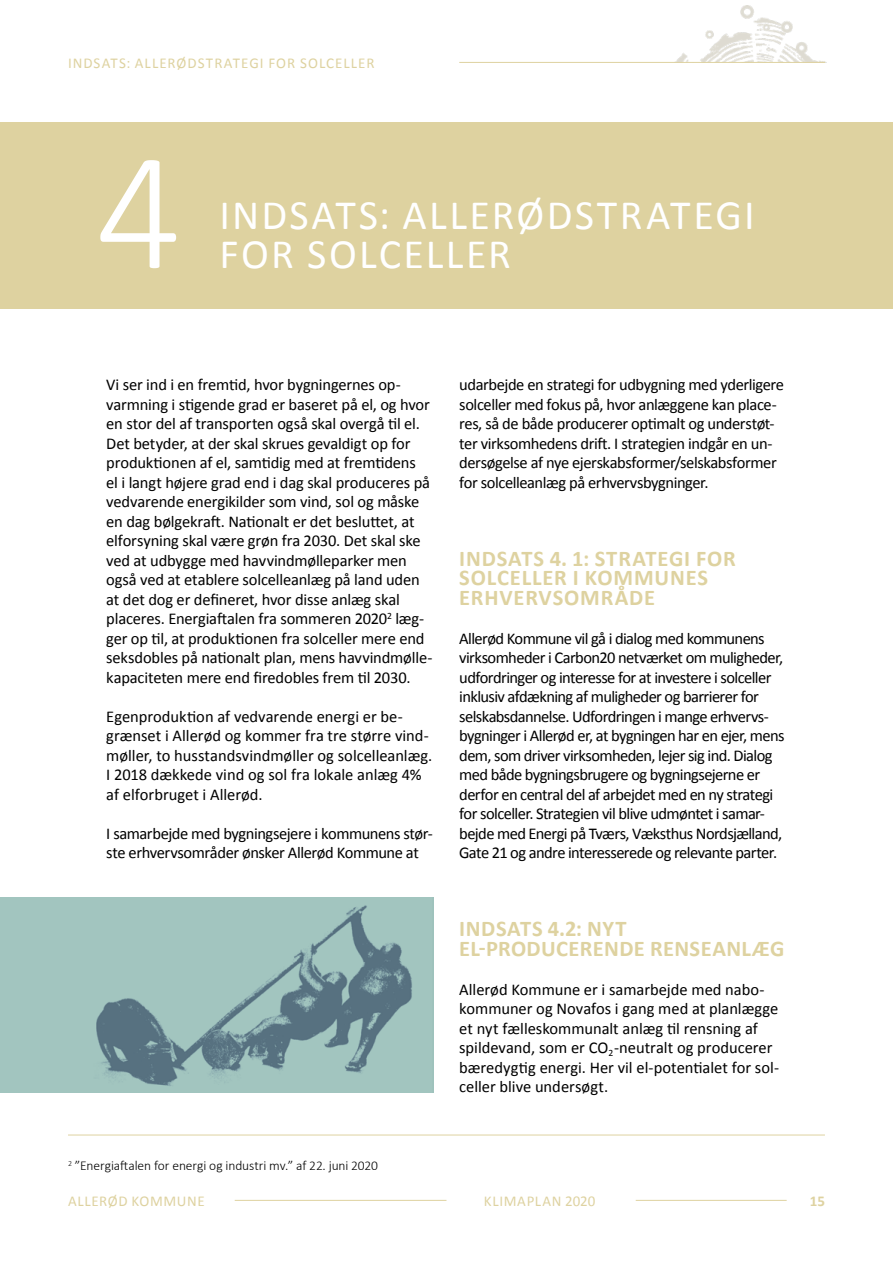
<style>
.page{position:relative;width:893px;height:1263px;background:#fff}
.page>*{position:absolute;margin:0;border:0;box-sizing:border-box;transform-origin:0 0}
.t1{font:300 169.5px "Calibri";color:#fff}
.t2{font:42px "Calibri";letter-spacing:.055em;color:#fff}
.t3{font:700 22.5px/19.5px "Calibri";letter-spacing:.035em;color:#ded2a0}
.t4{font:700 22.5px/19.5px "Calibri";letter-spacing:.015em;color:#ded2a0}
.t5{font:16.5px/19.5px "Calibri";letter-spacing:-.015em;color:#000}
.t6{font:16.5px/19.5px "Calibri";letter-spacing:-.04em;color:#000}
.t7{font:15px "Calibri";letter-spacing:.055em;color:#ded2a0}
.t8{font:700 15px "Calibri";color:#ded2a0}
.t9{font:300 13.5px "Calibri";letter-spacing:-.005em;color:#000}
</style>
<div class="page">
<img style="left:674px;top:5px;width:152px;height:57px">
<hr style="left:235px;top:1200px;width:211px;height:1px;background:#ded2a0">
<hr style="left:636px;top:1200px;width:151px;height:1px;background:#ded2a0">
<hr style="left:459px;top:62px;width:366px;height:1px;background:#ded2a0">
<div style="left:0;top:122px;width:893px;height:187px;background:#ded2a0"></div>
<div style="left:0;top:897px;width:433px;height:195px;background:#a2c5bf"></div>
<img style="left:96px;top:905px;width:316px;height:181px">
<hr style="left:68px;top:1135px;width:757px;height:1px;background:#ded2a0">
<p class="t7" style="left:68px;top:54px;width:308px">INDSATS: ALLERØDSTRATEGI FOR SOLCELLER</p>
<h1 class="t1" style="left:96px;top:106px;width:87px">4</h1>
<h2 class="t2" style="left:220px;top:188px;width:537px">INDSATS: ALLERØDSTRATEGI</h2>
<h2 class="t2" style="left:220px;top:227px;width:293px">FOR SOLCELLER</h2>
<p class="t5" style="left:106px;top:375px;width:328px">Vi ser ind i en fremtid, hvor bygningernes op&shy;varmning i stigende grad er baseret på el, og hvor en stor del af transporten også skal overgå til el.<br>Det betyder, at der skal skrues gevaldigt op for produktionen af el, samtidig med at fremtidens<br>el i langt højere grad end i dag skal produceres på vedvarende energikilder som vind, sol og måske en dag bølgekraft. Nationalt er det besluttet, at elforsyning skal være grøn fra 2030. Det skal ske ved at udbygge med havvindmølleparker men også ved at etablere solcelleanlæg på land uden at det dog er defineret, hvor disse anlæg skal placeres. Energiaftalen fra sommeren 2020<sup>2</sup> læg&shy;ger op til, at produktionen fra solceller mere end seksdobles på nationalt plan, mens havvindmølle&shy;kapaciteten mere end firedobles frem til 2030.</p>
<p class="t5" style="left:106px;top:706px;width:327px">Egenproduktion af vedvarende energi er be&shy;grænset i Allerød og kommer fra tre større vind&shy;møller, to husstandsvindmøller og solcelleanlæg.<br>I 2018 dækkede vind og sol fra lokale anlæg 4% af elforbruget i Allerød.</p>
<p class="t5" style="left:106px;top:823px;width:328px">I samarbejde med bygningsejere i kommunens stør&shy;ste erhvervsområder ønsker Allerød Kommune at</p>
<p class="t9" style="left:68px;top:1157px;width:312px"><sup>2</sup> ”Energiaftalen for energi og industri mv.” af 22. juni 2020</p>
<p class="t5" style="left:459px;top:375px;width:326px">udarbejde en strategi for udbygning med yderligere solceller med fokus på, hvor anlæggene kan place&shy;res, så de både producerer optimalt og understøt&shy;ter virksomhedens drift. I strategien indgår en un&shy;dersøgelse af nye ejerskabsformer/selskabsformer for solcelleanlæg på erhvervsbygninger.</p>
<h3 class="t3" style="left:459px;top:548px;width:278px">INDSATS 4. 1: STRATEGI FOR<br>SOLCELLER I KOMMUNES<br>ERHVERVSOMRÅDE</h3>
<p class="t6" style="left:459px;top:628px;width:327px">Allerød Kommune vil gå i dialog med kommunens virksomheder i Carbon20 netværket om muligheder, udfordringer og interesse for at investere i solceller inklusiv afdækning af muligheder og barrierer for selskabsdannelse. Udfordringen i mange erhvervs&shy;bygninger i Allerød er, at bygningen har en ejer, mens dem, som driver virksomheden, lejer sig ind. Dialog med både bygningsbrugere og bygningsejerne er derfor en central del af arbejdet med en ny strategi for solceller. Strategien vil blive udmøntet i samar&shy;bejde med Energi på Tværs, Væksthus Nordsjælland, Gate 21 og andre interesserede og relevante parter.</p>
<h3 class="t4" style="left:459px;top:919px;width:327px">INDSATS 4.2: NYT<br>EL-PRODUCERENDE RENSEANLÆG</h3>
<p class="t5" style="left:459px;top:979px;width:321px">Allerød Kommune er i samarbejde med nabo&shy;kommuner og Novafos i gang med at planlægge et nyt fælleskommunalt anlæg til rensning af spildevand, som er CO<sub>2</sub>-neutralt og producerer bæredygtig energi. Her vil el-potentialet for sol&shy;celler blive undersøgt.</p>
<p class="t7" style="left:68px;top:1191px;width:138px">ALLERØD KOMMUNE</p>
<p class="t7" style="left:484px;top:1191px;width:113px">KLIMAPLAN 2020</p>
<p class="t8" style="left:810px;top:1191px;width:17px">15</p>
</div>
